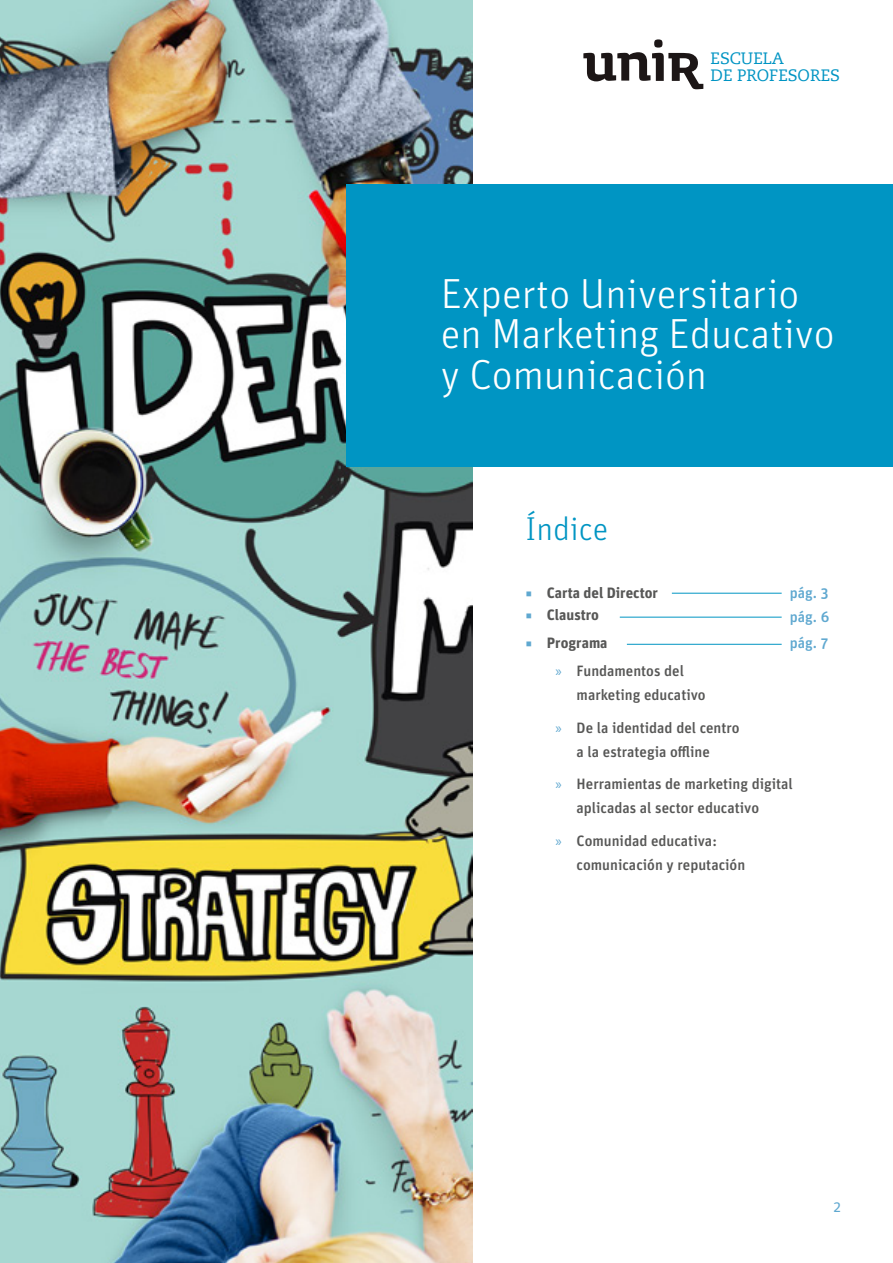
<style>
.page{position:relative;width:893px;height:1263px;background:#fff}
.page>*{position:absolute;margin:0;border:0;box-sizing:border-box;transform-origin:0 0}
.t1{font:300 42px/40.5px "Unit OT";color:#fff}
.t2{font:300 33px "Unit OT";color:#0095c3}
.t3{font:16.35px/16.4px "Caecilia LT Std";color:#0094c3}
.t4{font:500 15px/32.5px "Unit OT";color:#575756}
.t5{font:700 15px/22.2px "Unit OT";color:#575756}
.t6{font:500 15px/24.3px "Unit OT";color:#5fa8d0}
.t7{font:15px "Myriad Pro";color:#5fa8d0}
.s1{font-weight:300;color:#5fa8d0}
.s2{font-weight:700}
.s3{font-family:"Myriad Pro";font-weight:400;color:#5fa8d0}
.s4{font-family:"Unit OT"}
</style>
<div class="page">
<img style="left:0;top:0;width:472px;height:1263px">
<div style="left:347px;top:184px;width:546px;height:282px;background:#0095c3"></div>
<hr style="left:672px;top:593px;width:110px;height:1px;background:#0095c3">
<hr style="left:620px;top:617px;width:162px;height:1px;background:#0095c3">
<hr style="left:627px;top:644px;width:155px;height:1px;background:#0095c3">
<svg style="left:583px;top:39px;width:120px;height:50px"></svg>
<p class="t3" style="left:711px;top:51px;width:131px">ESCUELA<br>DE PROFESORES</p>
<h1 class="t1" style="left:441px;top:273px;width:395px">Experto Universitario en Marketing Educativo y Comunicación</h1>
<h2 class="t2" style="left:526px;top:509px;width:84px">Índice</h2>
<p class="t6" style="left:790px;top:580px;width:41px">pág. 3 pág. 6</p>
<p class="t6" style="left:790px;top:630px;width:40px">pág. 7</p>
<p class="t5" style="left:526px;top:581px;width:134px"><span class="s1">◾</span> Carta del Director <span class="s1">◾</span> Claustro</p>
<p class="t4" style="left:555px;top:629px;width:130px;line-height:28.2px;text-indent:-30px"><span class="s1">◾</span> <span class="s2">Programa<br></span><span class="s3">»</span> Fundamentos del</p>
<p class="t4" style="left:555px;top:679px;width:186px;text-indent:21px">marketing educativo<br><span class="s3">»</span> De la identidad del centro</p>
<p class="t4" style="left:555px;top:735px;width:239px;text-indent:21px">a la estrategia offline<br><span class="s3">»</span> Herramientas de marketing digital</p>
<p class="t4" style="left:555px;top:792px;width:205px;text-indent:21px">aplicadas al sector educativo <span class="s3">»</span> Comunidad educativa:</p>
<p class="t4" style="left:577px;top:848px;width:170px">comunicación y reputación</p>
<p class="t7" style="left:812px;top:1197px;width:30px">» <span class="s4">2</span></p>
</div>
